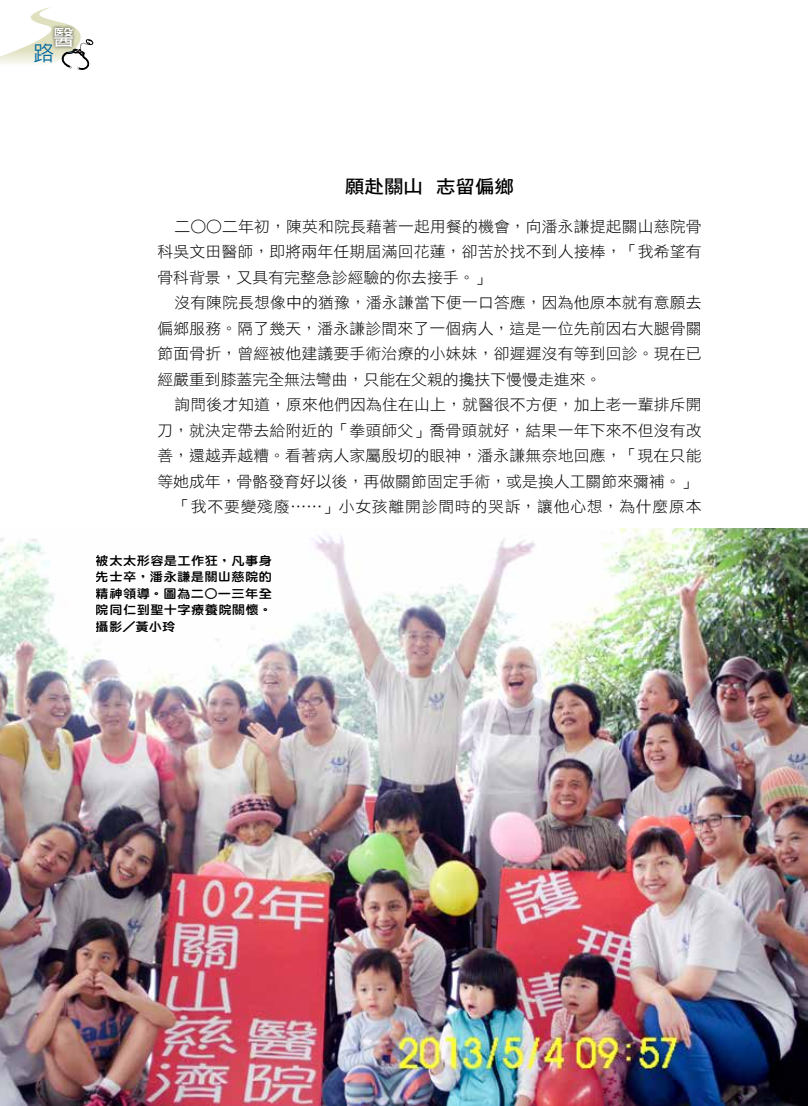
<style>
.page{position:relative;width:808px;height:1106px;background:#fff}
.page>*{position:absolute;margin:0;border:0;box-sizing:border-box;transform-origin:0 0}
.t1{font:700 20.55px "Lin Gothic";color:#fff}
.t2{font:500 20.55px "Lin Gothic";color:#0067a0}
.t3{font:18.45px "DF Hei Std W7";color:#000;scale:1.06 1}
.t4{font:15.45px/25.5px "DF Hei Std W3";letter-spacing:.01em;color:#000;text-align:justify}
.t5{font:15.45px "DF Hei Std W3";letter-spacing:.045em;color:#000}
.t6{font:12.15px/16.5px "DF Yuan Std W8";letter-spacing:.03em;color:#000;text-align:justify;scale:1.09 1}
</style>
<div class="page">
<svg style="left:0;top:7px;width:94px;height:63px"></svg>
<img style="left:0;top:528px;width:808px;height:578px">
<h1 class="t1" style="left:53px;top:27px;width:22px">醫</h1>
<h1 class="t2" style="left:33px;top:43px;width:22px">路</h1>
<p class="t3" style="left:345px;top:177px;width:161px">願赴關山 志留偏鄉</p>
<p class="t4" style="left:157px;top:213px;width:546px;text-indent:17px">二○○二年初，陳英和院長藉著一起用餐的機會，向潘永謙提起關山慈院骨科吳文田醫師，即將兩年任期屆滿回花蓮，卻苦於找不到人接棒，「我希望有骨科背景，又具有完整急診經驗的你去接手。」</p>
<p class="t4" style="left:157px;top:289px;width:546px;text-indent:17px">沒有陳院長想像中的猶豫，潘永謙當下便一口答應，因為他原本就有意願去偏鄉服務。隔了幾天，潘永謙診間來了一個病人，這是一位先前因右大腿骨關節面骨折，曾經被他建議要手術治療的小妹妹，卻遲遲沒有等到回診。現在已經嚴重到膝蓋完全無法彎曲，只能在父親的攙扶下慢慢走進來。</p>
<p class="t4" style="left:174px;top:391px;width:529px">詢問後才知道，原來他們因為住在山上，就醫很不方便，加上老一輩排斥開</p>
<p class="t4" style="left:157px;top:417px;width:546px">刀，就決定帶去給附近的「拳頭師父」喬骨頭就好，結果一年下來不但沒有改</p>
<p class="t4" style="left:157px;top:443px;width:546px">善，還越弄越糟。看著病人家屬殷切的眼神，潘永謙無奈地回應，「現在只能</p>
<p class="t4" style="left:157px;top:468px;width:541px">等她成年，骨骼發育好以後，再做關節固定手術，或是換人工關節來彌補。」</p>
<p class="t5" style="left:174px;top:498px;width:529px">「我不要變殘廢……」小女孩離開診間時的哭訴，讓他心想，為什麼原本</p>
<p class="t6" style="left:96px;top:552px;width:163px">被太太形容是工作狂，凡事身先士卒，潘永謙是關山慈院的精神領導。圖為二○一三年全院同仁到聖十字療養院關懷。攝影／黃小玲</p>
</div>
